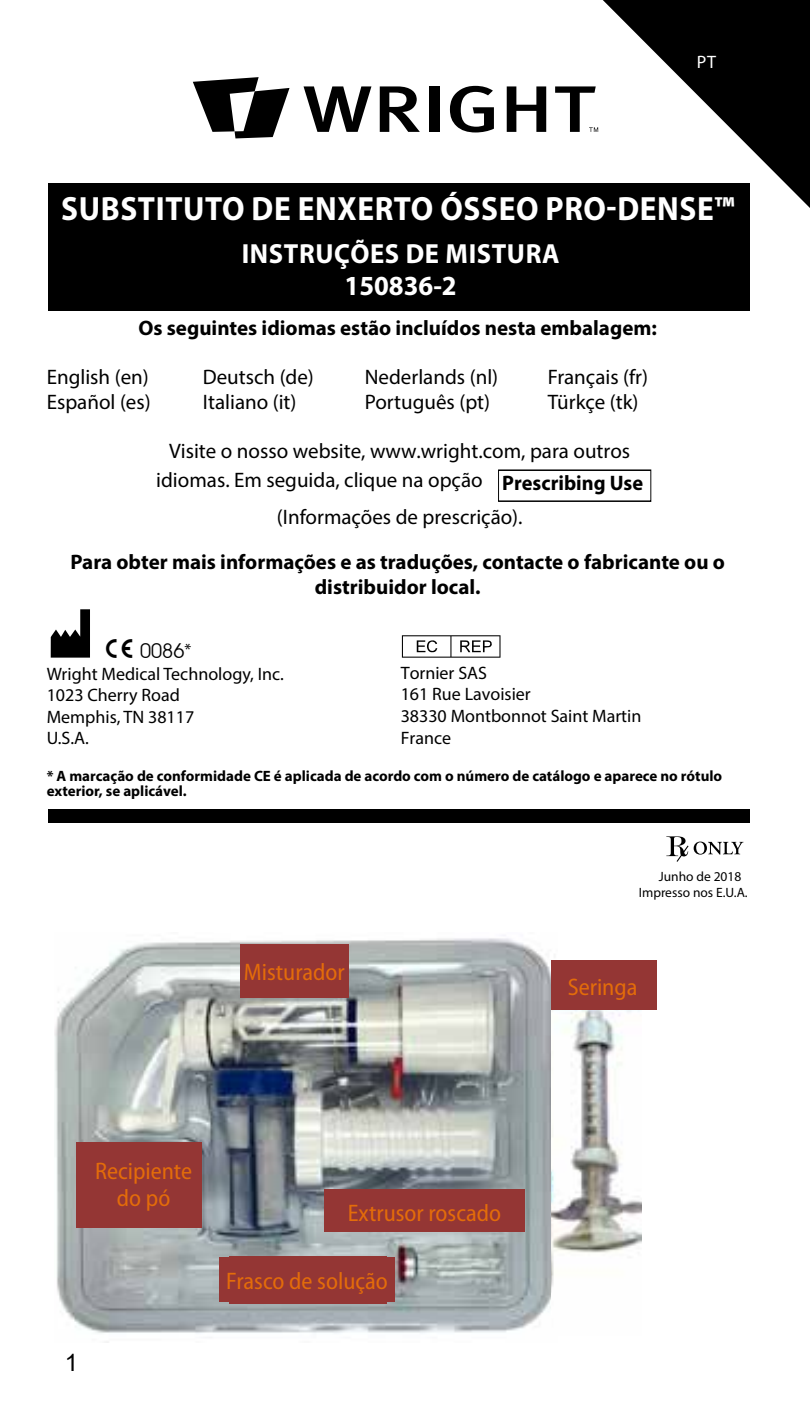
<style>
.page{position:relative;width:810px;height:1404px;background:#fff}
.page>*{position:absolute;margin:0;border:0;box-sizing:border-box;transform-origin:0 0}
.t1{font:54px "mdd en 980";color:#000}
.t2{font:700 33.6px "Myriad Pro";letter-spacing:.02em;color:#fff;scale:.93 1}
.t3{font:700 27.6px/32.1px "Myriad Pro";letter-spacing:.02em;color:#fff;text-align:center;scale:.96 1}
.t4{font:semi-condensed 24px/27px "Myriad Pro";color:#e36c0a;text-align:center}
.t5{font:24px "Arial";color:#000}
.t6{font:21px/29.4px "Myriad Pro";color:#000;text-align:center}
.t7{font:700 21px/25.2px "Myriad Pro";color:#000;text-align:center}
.t8{font:18px/21.6px "Myriad Pro";color:#000}
.t9{font:700 18px/33.6px "Arial";color:#e36c0a}
.t10{font:18px "Myriad Pro";color:#fff}
.t11{font:16.5px "mdd en 980";color:#000}
.t12{font:700 15px/15px "Myriad Pro";color:#000}
.t13{font:13.5px/16.2px "Myriad Pro";color:#000}
.s1{font-weight:700}
.s2{font-size:21px}
</style>
<div class="page">
<div style="left:48px;top:183px;width:702px;height:127px;background:#000"></div>
<div style="left:498px;top:470px;width:153px;height:32px;border:1px solid #000"></div>
<svg style="left:304px;top:86px;width:67px;height:46px"></svg>
<svg style="left:380px;top:86px;width:40px;height:46px"></svg>
<div style="left:429px;top:86px;width:10px;height:46px;background:#000"></div>
<svg style="left:450px;top:86px;width:44px;height:46px"></svg>
<svg style="left:507px;top:86px;width:39px;height:46px"></svg>
<svg style="left:193px;top:77px;width:97px;height:61px"></svg>
<div style="left:48px;top:809px;width:702px;height:14px;background:#000"></div>
<svg style="left:666px;top:836px;width:77px;height:26px"></svg>
<img style="left:54px;top:938px;width:497px;height:395px">
<img style="left:551px;top:1009px;width:90px;height:283px">
<div style="left:551px;top:960px;width:106px;height:49px;background:#943634"></div>
<div style="left:324px;top:1189px;width:200px;height:43px;background:#943634"></div>
<div style="left:76px;top:1142px;width:126px;height:86px;background:#943634"></div>
<div style="left:230px;top:1257px;width:157px;height:47px;background:#943634"></div>
<div style="left:219px;top:1257px;width:176px;height:45px;background:#943634"></div>
<div style="left:240px;top:944px;width:108px;height:54px;background:#943634"></div>
<svg style="left:555px;top:0;width:255px;height:208px"></svg>
<p class="t10" style="left:697px;top:51px;width:20px">PT</p>
<h2 class="t2" style="left:61px;top:187px;width:726px">SUBSTITUTO DE ENXERTO ÓSSEO PRO-DENSE™</h2>
<h3 class="t3" style="left:242px;top:237px;width:332px">INSTRUÇÕES DE MISTURA<br>150836-2</h3>
<p class="t7" style="left:138px;top:315px;width:520px">Os seguintes idiomas estão incluídos nesta embalagem:</p>
<p class="t6" style="left:47px;top:362px;width:104px">English (en)</p>
<p class="t6" style="left:203px;top:362px;width:113px">Deutsch (de)</p>
<p class="t6" style="left:365px;top:362px;width:135px">Nederlands (nl)</p>
<p class="t6" style="left:548px;top:362px;width:102px">Français (fr)</p>
<p class="t6" style="left:47px;top:387px;width:106px">Español (es)</p>
<p class="t6" style="left:203px;top:387px;width:95px">Italiano (it)</p>
<p class="t6" style="left:365px;top:387px;width:127px">Português (pt)</p>
<p class="t6" style="left:548px;top:387px;width:92px">Türkçe (tk)</p>
<p class="t6" style="left:156px;top:436px;width:489px">Visite o nosso website, www.wright.com, para outros idiomas. Em seguida, clique na opção <span class="s1">Prescribing Use</span></p>
<p class="t6" style="left:277px;top:502px;width:247px">(Informações de prescrição).</p>
<p class="t7" style="left:70px;top:549px;width:656px">Para obter mais informações e as traduções, contacte o fabricante ou o distribuidor local.</p>
<h1 class="t1" style="left:47px;top:608px;width:46px">M</h1>
<p class="t8" style="left:47px;top:662px;width:239px">Wright Medical Technology, Inc.</p>
<p class="t11" style="left:105px;top:643px;width:88px"><span class="s2">C</span> 0086<sup>*</sup></p>
<h1 class="t1" style="left:398px;top:608px;width:111px">P</h1>
<p class="t8" style="left:401px;top:662px;width:242px">Tornier SAS<br>161 Rue Lavoisier<br>38330 Montbonnot Saint Martin<br>France</p>
<p class="t8" style="left:47px;top:684px;width:149px">1023 Cherry Road<br>Memphis, TN 38117<br>U.S.A.</p>
<p class="t12" style="left:47px;top:768px;width:677px">* A marcação de conformidade CE é aplicada de acordo com o número de catálogo e aparece no rótulo exterior, se aplicável.</p>
<p class="t4" style="left:244px;top:959px;width:103px">Misturador</p>
<p class="t9" style="left:270px;top:958px;width:42px">Mixe</p>
<p class="t4" style="left:95px;top:1158px;width:99px">Recipiente do pó</p>
<p class="t9" style="left:92px;top:1153px;width:86px">Powder<br>Container</p>
<p class="t5" style="left:65px;top:1346px;width:15px">1</p>
<p class="t4" style="left:348px;top:1200px;width:155px">Extrusor roscado</p>
<p class="t9" style="left:340px;top:1203px;width:162px">Threaded Extruder</p>
<p class="t4" style="left:226px;top:1268px;width:163px">Frasco de solução</p>
<p class="t9" style="left:245px;top:1270px;width:111px">Solution Vial</p>
<p class="t13" style="left:639px;top:868px;width:111px;text-indent:20px">Junho de 2018<br>Impresso nos E.U.A.</p>
<p class="t4" style="left:568px;top:974px;width:71px">Seringa</p>
<p class="t9" style="left:567px;top:976px;width:68px">Syringe</p>
</div>
